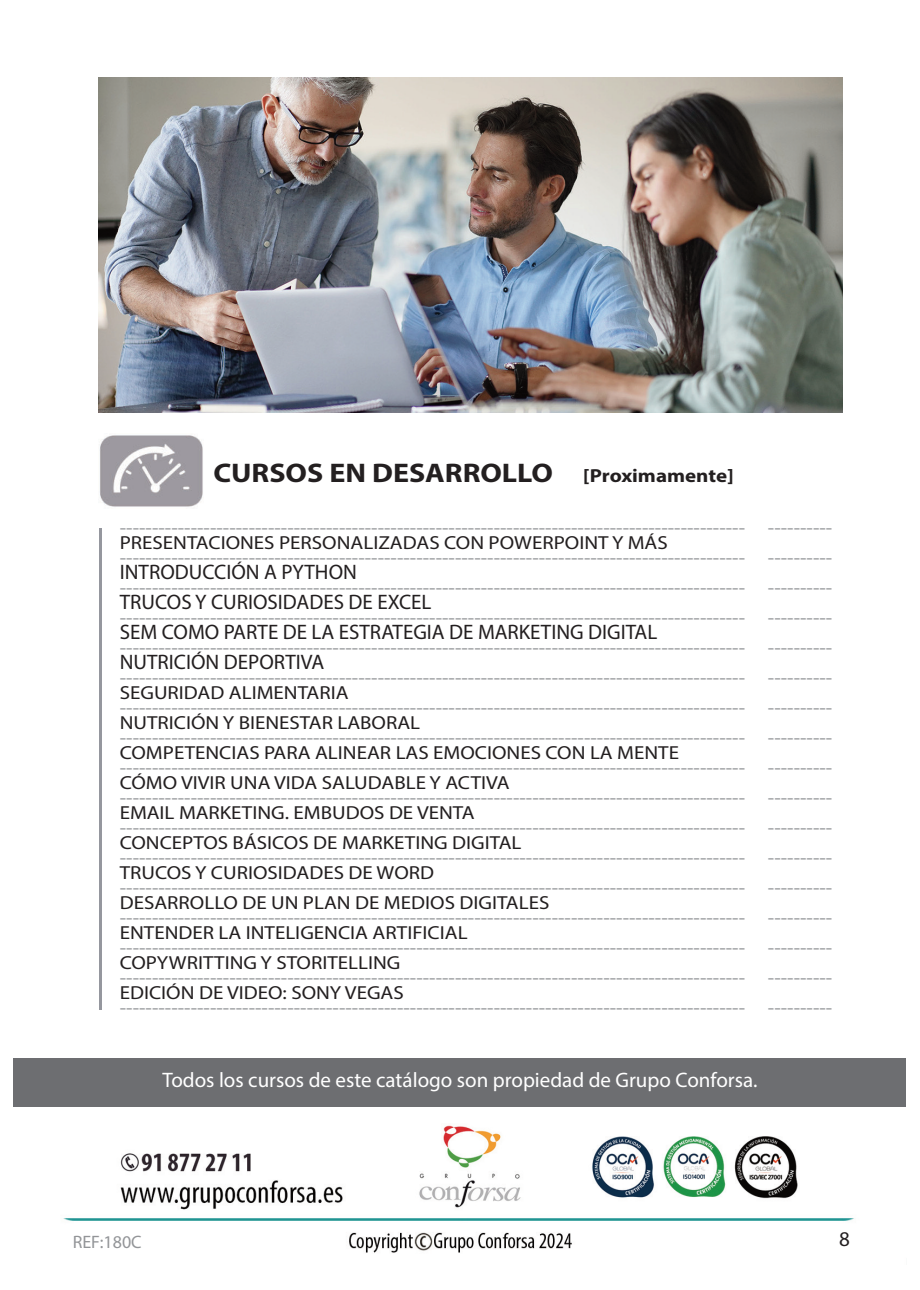
<style>
.page{position:relative;width:920px;height:1290px;background:#fff}
.page>*{position:absolute;margin:0;border:0;box-sizing:border-box;transform-origin:0 0}
.t1{font:700 27px "Myriad Pro";color:#231f20;scale:1.11 1}
.t2{font:21px "Myriad Pro";color:#231f20}
.t3{font:21px "Myriad Pro";color:#fff}
.t4{font:18.9px/30px "Myriad Pro";color:#939598;text-align:justify;scale:1.11 1}
.t5{font:18.9px "Myriad Pro";color:#231f20;scale:1.11 1}
.t6{font:18px "Myriad Pro";color:#939598}
.s1{font-size:18.9px}
</style>
<div class="page">
<img style="left:63px;top:1125px;width:791px;height:128px">
<img style="left:99px;top:435px;width:104px;height:72px">
<hr style="left:99px;top:528px;width:3px;height:482px;background:#95979e">
<img style="left:99px;top:77px;width:744px;height:335px">
<div style="left:14px;top:1058px;width:892px;height:48px;background:#6d6e71"></div>
<h1 class="t1" style="left:213px;top:460px;width:470px">CURSOS EN DESARROLLO <span class="s1">[Proximamente]</span></h1>
<p class="t4" style="left:120px;top:513px;width:565px">-------------------------------------------------------------------------------------------------</p>
<p class="t5" style="left:120px;top:533px;width:495px">PRESENTACIONES PERSONALIZADAS CON POWERPOINT Y MÁS</p>
<p class="t4" style="left:120px;top:543px;width:565px">-------------------------------------------------------------------------------------------------</p>
<p class="t2" style="left:120px;top:561px;width:239px">INTRODUCCIÓN A PYTHON</p>
<p class="t4" style="left:120px;top:573px;width:565px">-------------------------------------------------------------------------------------------------</p>
<p class="t2" style="left:120px;top:591px;width:313px">TRUCOS Y CURIOSIDADES DE EXCEL</p>
<p class="t4" style="left:120px;top:603px;width:565px">-------------------------------------------------------------------------------------------------</p>
<p class="t2" style="left:120px;top:621px;width:539px">SEM COMO PARTE DE LA ESTRATEGIA DE MARKETING DIGITAL</p>
<p class="t4" style="left:120px;top:633px;width:565px">-------------------------------------------------------------------------------------------------</p>
<p class="t2" style="left:120px;top:651px;width:206px">NUTRICIÓN DEPORTIVA</p>
<p class="t4" style="left:120px;top:663px;width:565px">-------------------------------------------------------------------------------------------------</p>
<p class="t5" style="left:120px;top:683px;width:208px">SEGURIDAD ALIMENTARIA</p>
<p class="t4" style="left:120px;top:693px;width:565px">-------------------------------------------------------------------------------------------------</p>
<p class="t5" style="left:120px;top:713px;width:272px">NUTRICIÓN Y BIENESTAR LABORAL</p>
<p class="t4" style="left:120px;top:723px;width:565px">-------------------------------------------------------------------------------------------------</p>
<p class="t5" style="left:120px;top:743px;width:505px">COMPETENCIAS PARA ALINEAR LAS EMOCIONES CON LA MENTE</p>
<p class="t4" style="left:120px;top:753px;width:565px">-------------------------------------------------------------------------------------------------</p>
<p class="t5" style="left:120px;top:773px;width:353px">CÓMO VIVIR UNA VIDA SALUDABLE Y ACTIVA</p>
<p class="t4" style="left:120px;top:783px;width:565px">-------------------------------------------------------------------------------------------------</p>
<p class="t5" style="left:120px;top:803px;width:321px">EMAIL MARKETING. EMBUDOS DE VENTA</p>
<p class="t4" style="left:120px;top:813px;width:565px">-------------------------------------------------------------------------------------------------</p>
<p class="t5" style="left:120px;top:833px;width:363px">CONCEPTOS BÁSICOS DE MARKETING DIGITAL</p>
<p class="t4" style="left:120px;top:843px;width:565px">-------------------------------------------------------------------------------------------------</p>
<p class="t5" style="left:120px;top:863px;width:285px">TRUCOS Y CURIOSIDADES DE WORD</p>
<p class="t4" style="left:120px;top:873px;width:565px">-------------------------------------------------------------------------------------------------</p>
<p class="t5" style="left:120px;top:893px;width:389px">DESARROLLO DE UN PLAN DE MEDIOS DIGITALES</p>
<p class="t4" style="left:120px;top:903px;width:565px">-------------------------------------------------------------------------------------------------</p>
<p class="t5" style="left:120px;top:923px;width:315px">ENTENDER LA INTELIGENCIA ARTIFICIAL</p>
<p class="t4" style="left:120px;top:933px;width:565px">-------------------------------------------------------------------------------------------------</p>
<p class="t5" style="left:120px;top:953px;width:254px">COPYWRITTING Y STORITELLING</p>
<p class="t4" style="left:120px;top:963px;width:565px">-------------------------------------------------------------------------------------------------</p>
<p class="t5" style="left:120px;top:983px;width:257px">EDICIÓN DE VIDEO: SONY VEGAS</p>
<p class="t4" style="left:120px;top:993px;width:565px">-------------------------------------------------------------------------------------------------</p>
<p class="t4" style="left:768px;top:513px;width:60px">---------- ---------- ---------- ---------- ---------- ---------- ---------- ---------- ---------- ---------- ---------- ---------- ---------- ---------- ---------- ---------- ----------</p>
<p class="t3" style="left:162px;top:1070px;width:597px">Todos los cursos de este catálogo son propiedad de Grupo Conforsa.</p>
<p class="t6" style="left:73px;top:1233px;width:70px">REF:180C</p>
<p class="t2" style="left:839px;top:1228px;width:12px">8</p>
</div>
